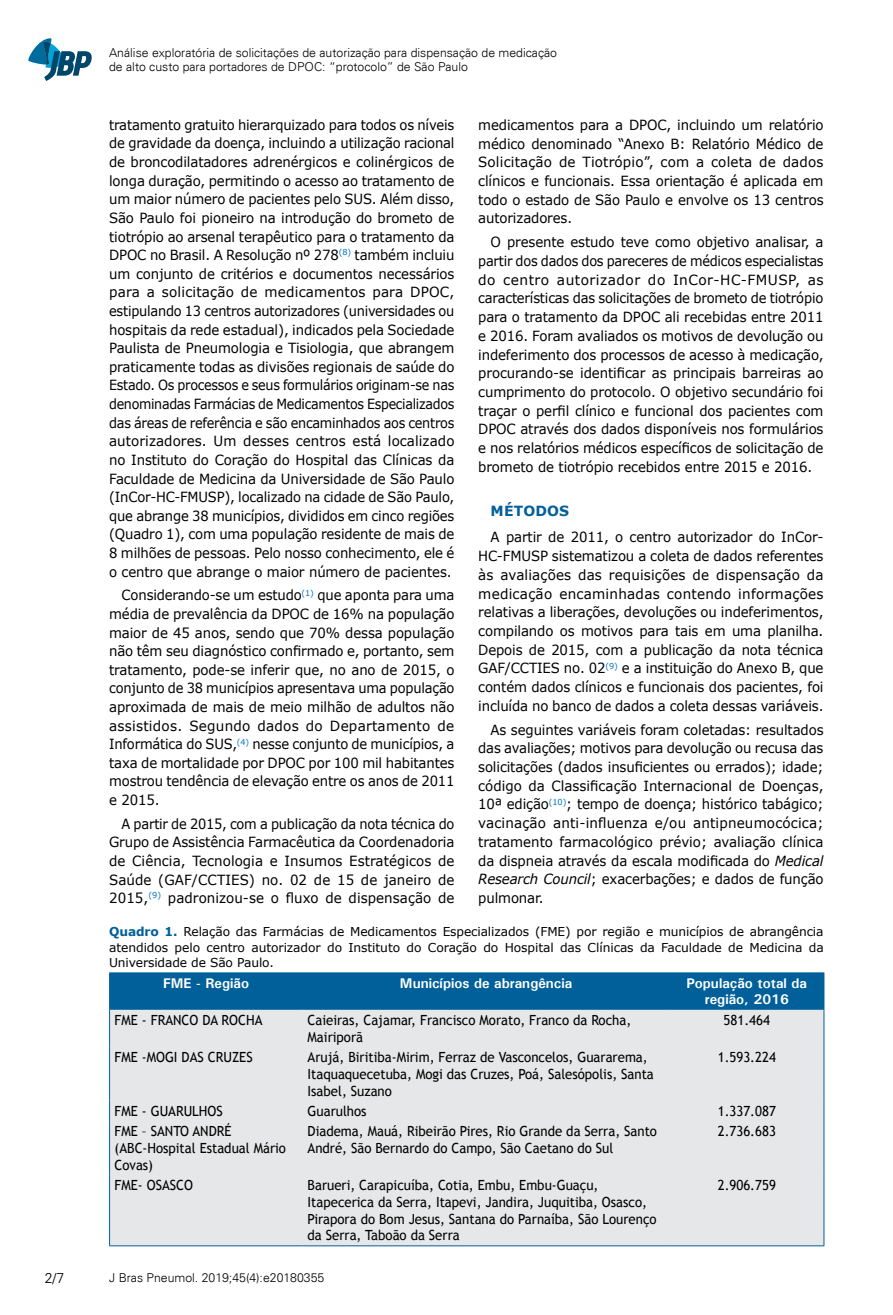
<style>
.page{position:relative;width:893px;height:1315px;background:#fff}
.page>*{position:absolute;margin:0;border:0;box-sizing:border-box;transform-origin:0 0}
.t1{font:14px/18.7px "Verdana";letter-spacing:-.01em;color:#000;text-align:justify;scale:.95 1}
.t2{font:14px/18.6px "Verdana";letter-spacing:-.01em;color:#000;text-align:justify;scale:.94 1}
.t3{font:14px/16.8px "Trebuchet MS";color:#000;scale:.94 1}
.t4{font:14px/18.6px "Verdana";letter-spacing:-.01em;color:#000;text-align:justify;scale:.93 1}
.t5{font:700 14px/16.8px "Univers";color:#fff;text-align:center}
.t6{font:700 14px "Verdana";letter-spacing:.01em;color:#01609a}
.t7{font:300 14px "Univers";color:#000}
.t8{font:12.25px/15.8px "Verdana";letter-spacing:-.01em;color:#000;text-align:justify}
.t9{font:300 12.25px/14.7px "Univers";color:#000}
.s1{font-style:italic}
.s2{font-weight:700;color:#01609a}
</style>
<div class="page">
<svg style="left:28px;top:38px;width:64px;height:43px"></svg>
<div style="left:110px;top:973px;width:713px;height:36px;background:#01609a"></div>
<div style="left:110px;top:1010px;width:713px;height:235px;background:#e6e7e8"></div>
<hr style="left:109px;top:1009px;width:1px;height:37px;background:#01609a">
<hr style="left:823px;top:1009px;width:1px;height:37px;background:#01609a">
<hr style="left:109px;top:1046px;width:1px;height:54px;background:#01609a">
<hr style="left:823px;top:1046px;width:1px;height:54px;background:#01609a">
<svg style="left:109px;top:1100px;width:1px;height:21px"></svg>
<svg style="left:823px;top:1100px;width:1px;height:21px"></svg>
<hr style="left:109px;top:1121px;width:1px;height:53px;background:#01609a">
<hr style="left:823px;top:1121px;width:1px;height:53px;background:#01609a">
<hr style="left:109px;top:1174px;width:1px;height:71px;background:#01609a">
<hr style="left:823px;top:1174px;width:1px;height:71px;background:#01609a">
<hr style="left:109px;top:1245px;width:194px;height:1px;background:#01609a">
<hr style="left:303px;top:1245px;width:367px;height:1px;background:#01609a">
<hr style="left:670px;top:1245px;width:154px;height:1px;background:#01609a">
<hr style="left:109px;top:972px;width:194px;height:1px;background:#01609a">
<hr style="left:109px;top:973px;width:1px;height:36px;background:#01609a">
<hr style="left:303px;top:972px;width:367px;height:1px;background:#01609a">
<hr style="left:670px;top:972px;width:154px;height:1px;background:#01609a">
<hr style="left:823px;top:973px;width:1px;height:36px;background:#01609a">
<hr style="left:109px;top:1009px;width:194px;height:1px;background:#01609a">
<hr style="left:303px;top:1009px;width:367px;height:1px;background:#01609a">
<hr style="left:670px;top:1009px;width:154px;height:1px;background:#01609a">
<p class="t9" style="left:109px;top:45px;width:449px">Análise exploratória de solicitações de autorização para dispensação de medicação de alto custo para portadores de DPOC: “protocolo” de São Paulo</p>
<p class="t2" style="left:109px;top:116px;width:369px">tratamento gratuito hierarquizado para todos os níveis de gravidade da doença, incluindo a utilização racional de broncodilatadores adrenérgicos e colinérgicos de longa duração, permitindo o acesso ao tratamento de um maior número de pacientes pelo SUS. Além disso, São Paulo foi pioneiro na introdução do brometo de tiotrópio ao arsenal terapêutico para o tratamento da DPOC no Brasil. A Resolução nº 278<sup>(8)</sup> também incluiu um conjunto de critérios e documentos necessários para a solicitação de medicamentos para DPOC, estipulando 13 centros autorizadores (universidades ou hospitais da rede estadual), indicados pela Sociedade Paulista de Pneumologia e Tisiologia, que abrangem praticamente todas as divisões regionais de saúde do Estado. Os processos e seus formulários originam-se nas denominadas Farmácias de Medicamentos Especializados das áreas de referência e são encaminhados aos centros autorizadores. Um desses centros está localizado no Instituto do Coração do Hospital das Clínicas da Faculdade de Medicina da Universidade de São Paulo (InCor-HC-FMUSP), localizado na cidade de São Paulo, que abrange 38 municípios, divididos em cinco regiões (Quadro 1), com uma população residente de mais de 8 milhões de pessoas. Pelo nosso conhecimento, ele é o centro que abrange o maior número de pacientes.</p>
<p class="t2" style="left:109px;top:586px;width:369px;text-indent:12px">Considerando-se um estudo<sup>(1)</sup> que aponta para uma média de prevalência da DPOC de 16% na população maior de 45 anos, sendo que 70% dessa população não têm seu diagnóstico confirmado e, portanto, sem tratamento, pode-se inferir que, no ano de 2015, o conjunto de 38 municípios apresentava uma população aproximada de mais de meio milhão de adultos não assistidos. Segundo dados do Departamento de Informática do SUS,<sup>(4)</sup> nesse conjunto de municípios, a taxa de mortalidade por DPOC por 100 mil habitantes mostrou tendência de elevação entre os anos de 2011 e 2015.</p>
<p class="t4" style="left:109px;top:814px;width:373px;text-indent:12px">A partir de 2015, com a publicação da nota técnica do Grupo de Assistência Farmacêutica da Coordenadoria de Ciência, Tecnologia e Insumos Estratégicos de Saúde (GAF/CCTIES) no. 02 de 15 de janeiro de 2015,<sup>(9)</sup> padronizou-se o fluxo de dispensação de</p>
<p class="t1" style="left:478px;top:116px;width:365px">medicamentos para a DPOC, incluindo um relatório médico denominado “Anexo B: Relatório Médico de Solicitação de Tiotrópio”, com a coleta de dados clínicos e funcionais. Essa orientação é aplicada em todo o estado de São Paulo e envolve os 13 centros autorizadores.</p>
<p class="t1" style="left:478px;top:233px;width:365px;text-indent:12px">O presente estudo teve como objetivo analisar, a partir dos dados dos pareceres de médicos especialistas do centro autorizador do InCor-HC-FMUSP, as características das solicitações de brometo de tiotrópio para o tratamento da DPOC ali recebidas entre 2011 e 2016. Foram avaliados os motivos de devolução ou indeferimento dos processos de acesso à medicação, procurando-se identificar as principais barreiras ao cumprimento do protocolo. O objetivo secundário foi traçar o perfil clínico e funcional dos pacientes com DPOC através dos dados disponíveis nos formulários e nos relatórios médicos específicos de solicitação de brometo de tiotrópio recebidos entre 2015 e 2016.</p>
<p class="t6" style="left:491px;top:501px;width:80px">MÉTODOS</p>
<p class="t1" style="left:478px;top:528px;width:365px;text-indent:12px">A partir de 2011, o centro autorizador do InCor-HC-FMUSP sistematizou a coleta de dados referentes às avaliações das requisições de dispensação da medicação encaminhadas contendo informações relativas a liberações, devoluções ou indeferimentos, compilando os motivos para tais em uma planilha.<br>Depois de 2015, com a publicação da nota técnica GAF/CCTIES no. 02<sup>(9)</sup> e a instituição do Anexo B, que contém dados clínicos e funcionais dos pacientes, foi incluída no banco de dados a coleta dessas variáveis.</p>
<p class="t1" style="left:478px;top:720px;width:365px;text-indent:12px">As seguintes variáveis foram coletadas: resultados das avaliações; motivos para devolução ou recusa das solicitações (dados insuficientes ou errados); idade; código da Classificação Internacional de Doenças, 10ª edição<sup>(10)</sup>; tempo de doença; histórico tabágico; vacinação anti-influenza e/ou antipneumocócica; tratamento farmacológico prévio; avaliação clínica da dispneia através da escala modificada do <span class="s1">Medical Research Council</span>; exacerbações; e dados de função pulmonar.</p>
<p class="t8" style="left:109px;top:924px;width:716px"><span class="s2">Quadro 1.</span> Relação das Farmácias de Medicamentos Especializados (FME) por região e municípios de abrangência atendidos pelo centro autorizador do Instituto do Coração do Hospital das Clínicas da Faculdade de Medicina da Universidade de São Paulo.</p>
<p class="t5" style="left:163px;top:974px;width:88px">FME - Região</p>
<p class="t5" style="left:400px;top:974px;width:174px">Municípios de abrangência</p>
<p class="t5" style="left:687px;top:974px;width:122px">População total da região, 2016</p>
<p class="t3" style="left:115px;top:1012px;width:159px">FME - FRANCO DA ROCHA</p>
<p class="t3" style="left:308px;top:1012px;width:346px">Caieiras, Cajamar, Francisco Morato, Franco da Rocha,<br>Mairiporã</p>
<p class="t3" style="left:724px;top:1012px;width:51px">581.464</p>
<p class="t3" style="left:115px;top:1049px;width:149px">FME -MOGI DAS CRUZES</p>
<p class="t3" style="left:308px;top:1049px;width:370px">Arujá, Biritiba-Mirim, Ferraz de Vasconcelos, Guararema,<br>Itaquaquecetuba, Mogi das Cruzes, Poá, Salesópolis, Santa<br>Isabel, Suzano</p>
<p class="t3" style="left:718px;top:1049px;width:63px">1.593.224</p>
<p class="t3" style="left:115px;top:1102px;width:117px">FME - GUARULHOS</p>
<p class="t3" style="left:308px;top:1102px;width:64px">Guarulhos</p>
<p class="t3" style="left:718px;top:1102px;width:63px">1.337.087</p>
<p class="t3" style="left:115px;top:1123px;width:184px">FME – SANTO ANDRÉ (ABC-Hospital Estadual Mário<br>Covas)</p>
<p class="t3" style="left:308px;top:1123px;width:373px">Diadema, Mauá, Ribeirão Pires, Rio Grande da Serra, Santo<br>André, São Bernardo do Campo, São Caetano do Sul</p>
<p class="t3" style="left:718px;top:1123px;width:63px">2.736.683</p>
<p class="t3" style="left:115px;top:1176px;width:85px">FME- OSASCO</p>
<p class="t3" style="left:308px;top:1176px;width:373px">Barueri, Carapicuíba, Cotia, Embu, Embu-Guaçu, Itapecerica da Serra, Itapevi, Jandira, Juquitiba, Osasco, Pirapora do Bom Jesus, Santana do Parnaíba, São Lourenço da Serra, Taboão da Serra</p>
<p class="t3" style="left:718px;top:1176px;width:63px">2.906.759</p>
<p class="t7" style="left:45px;top:1269px;width:21px">2/7</p>
<p class="t9" style="left:109px;top:1270px;width:217px">J Bras Pneumol. 2019;45(4):e20180355</p>
</div>
